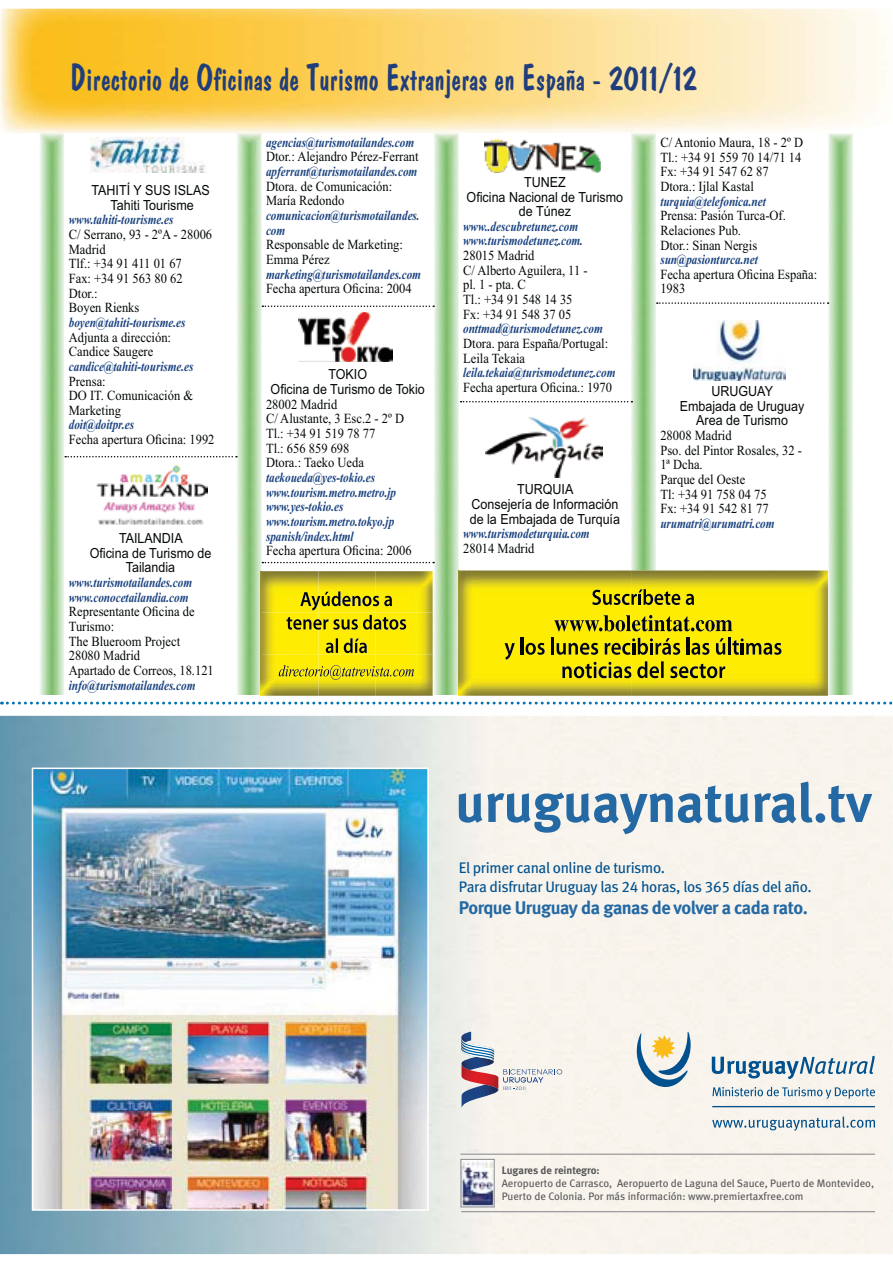
<style>
.page{position:relative;width:893px;height:1263px;background:#fff}
.page>*{position:absolute;margin:0;border:0;box-sizing:border-box;transform-origin:0 0}
.t1{font:54.6px "Meta Bold LF";color:#2469a3}
.t2{font:32.25px "Dom Casual BT";color:#203e7c;scale:.89 1}
.t3{font:18.3px "Meta Bold LF";letter-spacing:-.025em;color:#2469a3}
.t4{font:15.3px/18.3px "Meta Book LF";letter-spacing:-.025em;color:#00518e}
.t5{font:13.95px/14.7px "Times New Roman";color:#040809;scale:.9 1}
.t6{font:italic 700 13.95px/14.7px "Times New Roman";color:#1b4380;scale:.8 1}
.t7{font:13.95px/14.7px "Arial";color:#040809;text-align:center;scale:.9 1}
.t8{font:10.8px/13px "Meta Book LF";color:#585759}
.t9{font:10.8px "Meta Bold LF";color:#585759}
.s1{font-size:38.1px}
</style>
<div class="page">
<img style="left:0;top:9px;width:888px;height:124px">
<img style="left:237px;top:134px;width:25px;height:561px">
<svg style="left:237px;top:133px;width:25px;height:1px"></svg>
<img style="left:434px;top:134px;width:25px;height:562px">
<svg style="left:434px;top:133px;width:25px;height:1px"></svg>
<img style="left:40px;top:134px;width:24px;height:561px">
<svg style="left:40px;top:133px;width:24px;height:1px"></svg>
<img style="left:828px;top:134px;width:25px;height:561px">
<svg style="left:829px;top:133px;width:24px;height:1px"></svg>
<img style="left:631px;top:134px;width:25px;height:437px">
<svg style="left:631px;top:133px;width:25px;height:1px"></svg>
<div style="left:493px;top:716px;width:400px;height:538px;background:#f9f4ed"></div>
<img style="left:0;top:716px;width:493px;height:538px">
<img style="left:31px;top:767px;width:399px;height:445px">
<img style="left:463px;top:1161px;width:29px;height:44px">
<div style="left:461px;top:1159px;width:33px;height:48px;border:1px solid #868789"></div>
<hr style="left:461px;top:1154px;width:414px;height:1px;background:#868789">
<hr style="left:461px;top:1211px;width:414px;height:1px;background:#868789">
<svg style="left:636px;top:1031px;width:56px;height:61px;background:#bec8c3"></svg>
<svg style="left:712px;top:1056px;width:162px;height:23px;background:#aec3d0"></svg>
<svg style="left:712px;top:1087px;width:163px;height:12px;background:#becdd6"></svg>
<hr style="left:712px;top:1106px;width:163px;height:1px;background:#00518e">
<svg style="left:712px;top:1116px;width:163px;height:15px;background:#c3d1d8"></svg>
<svg style="left:461px;top:1032px;width:101px;height:77px;background:#d6cfd3"></svg>
<img style="left:90px;top:137px;width:116px;height:35px">
<img style="left:299px;top:312px;width:93px;height:50px">
<img style="left:484px;top:139px;width:116px;height:34px">
<img style="left:485px;top:418px;width:117px;height:59px">
<svg style="left:1px;top:702px;width:892px;height:3px"></svg>
<svg style="left:65px;top:456px;width:172px;height:1px"></svg>
<svg style="left:262px;top:306px;width:172px;height:1px"></svg>
<svg style="left:461px;top:401px;width:171px;height:1px"></svg>
<svg style="left:657px;top:302px;width:171px;height:2px"></svg>
<svg style="left:262px;top:562px;width:172px;height:1px"></svg>
<img style="left:693px;top:320px;width:93px;height:61px">
<img style="left:319px;top:654px;width:114px;height:42px">
<img style="left:260px;top:571px;width:2px;height:125px">
<div style="left:283px;top:619px;width:130px;height:46px;background:#feec02"></div>
<img style="left:358px;top:617px;width:5px;height:12px">
<img style="left:282px;top:676px;width:131px;height:3px">
<img style="left:311px;top:596px;width:9px;height:15px">
<img style="left:300px;top:592px;width:11px;height:14px">
<svg style="left:322px;top:592px;width:70px;height:14px"></svg>
<svg style="left:372px;top:617px;width:34px;height:13px"></svg>
<img style="left:363px;top:615px;width:9px;height:15px">
<svg style="left:287px;top:617px;width:71px;height:13px"></svg>
<svg style="left:326px;top:643px;width:7px;height:10px"></svg>
<img style="left:336px;top:638px;width:21px;height:15px">
<svg style="left:346px;top:639px;width:21px;height:14px"></svg>
<img style="left:330px;top:676px;width:11px;height:4px">
<svg style="left:279px;top:665px;width:135px;height:11px"></svg>
<img style="left:459px;top:571px;width:369px;height:125px">
<img style="left:663px;top:591px;width:31px;height:14px">
<img style="left:560px;top:616px;width:106px;height:4px">
<svg style="left:686px;top:594px;width:8px;height:11px"></svg>
<svg style="left:671px;top:594px;width:9px;height:11px"></svg>
<img style="left:664px;top:591px;width:6px;height:14px">
<img style="left:592px;top:590px;width:9px;height:15px">
<svg style="left:603px;top:589px;width:60px;height:16px"></svg>
<svg style="left:673px;top:620px;width:10px;height:11px"></svg>
<svg style="left:632px;top:620px;width:8px;height:11px"></svg>
<svg style="left:614px;top:620px;width:11px;height:11px"></svg>
<img style="left:604px;top:615px;width:10px;height:16px">
<img style="left:554px;top:620px;width:45px;height:11px">
<svg style="left:691px;top:620px;width:24px;height:11px"></svg>
<svg style="left:599px;top:627px;width:3px;height:4px"></svg>
<img style="left:683px;top:616px;width:7px;height:15px">
<img style="left:666px;top:616px;width:6px;height:15px">
<img style="left:641px;top:616px;width:7px;height:15px">
<img style="left:715px;top:620px;width:17px;height:11px">
<img style="left:626px;top:615px;width:5px;height:16px">
<svg style="left:648px;top:615px;width:17px;height:16px"></svg>
<img style="left:504px;top:643px;width:11px;height:17px">
<svg style="left:763px;top:643px;width:18px;height:12px"></svg>
<img style="left:732px;top:640px;width:7px;height:15px">
<img style="left:746px;top:643px;width:15px;height:12px">
<svg style="left:687px;top:638px;width:22px;height:17px"></svg>
<svg style="left:556px;top:643px;width:42px;height:12px"></svg>
<img style="left:551px;top:638px;width:3px;height:17px">
<svg style="left:521px;top:638px;width:24px;height:17px"></svg>
<svg style="left:716px;top:638px;width:14px;height:17px"></svg>
<svg style="left:741px;top:638px;width:2px;height:17px"></svg>
<svg style="left:605px;top:638px;width:75px;height:17px"></svg>
<img style="left:562px;top:661px;width:163px;height:17px">
<svg style="left:679px;top:666px;width:9px;height:12px"></svg>
<img style="left:96px;top:464px;width:111px;height:61px">
<h2 class="t2" style="left:70px;top:60px;width:705px"><span class="s1">D</span>irectorio de <span class="s1">O</span>ficinas de <span class="s1">T</span>urismo <span class="s1">E</span>xtranjeras en <span class="s1">E</span>spaña - <span class="s1">2011/12</span></h2>
<p class="t7" style="left:91px;top:184px;width:133px">TAHITÍ Y SUS ISLAS<br>Tahiti Tourisme</p>
<p class="t6" style="left:69px;top:214px;width:132px">www.tahiti-tourisme.es</p>
<p class="t5" style="left:69px;top:228px;width:161px">C/ Serrano, 93 - 2ºA - 28006<br>Madrid<br>Tlf.: +34 91 411 01 67<br>Fax: +34 91 563 80 62<br>Dtor.:<br>Boyen Rienks</p>
<p class="t6" style="left:69px;top:316px;width:147px">boyen@tahiti-tourisme.es</p>
<p class="t5" style="left:69px;top:331px;width:115px">Adjunta a dirección:<br>Candice Saugere</p>
<p class="t6" style="left:69px;top:360px;width:157px">candice@tahiti-tourisme.es</p>
<p class="t5" style="left:69px;top:375px;width:140px">Prensa:<br>DO IT. Comunicación &amp;<br>Marketing</p>
<p class="t6" style="left:69px;top:419px;width:83px">doit@doitpr.es</p>
<p class="t5" style="left:69px;top:433px;width:163px">Fecha apertura Oficina: 1992</p>
<p class="t7" style="left:90px;top:532px;width:137px">TAILANDIA<br>Oficina de Turismo de<br>Tailandia</p>
<p class="t6" style="left:69px;top:576px;width:156px">www.turismotailandes.com www.conocetailandia.com</p>
<p class="t5" style="left:69px;top:606px;width:163px">Representante Oficina de<br>Turismo:<br>The Blueroom Project<br>28080 Madrid<br>Apartado de Correos, 18.121</p>
<p class="t6" style="left:69px;top:679px;width:160px">info@turismotailandes.com</p>
<p class="t6" style="left:266px;top:136px;width:187px">agencias@turismotailandes.com</p>
<p class="t5" style="left:266px;top:151px;width:171px">Dtor.: Alejandro Pérez-Ferrant</p>
<p class="t6" style="left:266px;top:166px;width:190px">apferrant@turismotailandes.com</p>
<p class="t5" style="left:266px;top:180px;width:142px">Dtora. de Comunicación:<br>María Redondo</p>
<p class="t6" style="left:266px;top:209px;width:194px">comunicacion@turismotailandes. com</p>
<p class="t5" style="left:266px;top:239px;width:154px">Responsable de Marketing:<br>Emma Pérez</p>
<p class="t6" style="left:266px;top:268px;width:195px">marketing@turismotailandes.com</p>
<p class="t5" style="left:266px;top:283px;width:163px">Fecha apertura Oficina: 2004</p>
<p class="t7" style="left:271px;top:369px;width:173px">TOKIO<br>Oficina de Turismo de Tokio</p>
<p class="t5" style="left:266px;top:398px;width:155px">28002 Madrid<br>C/ Alustante, 3 Esc.2 - 2º D<br>Tl.: +34 91 519 78 77<br>Tl.: 656 859 698<br>Dtora.: Taeko Ueda</p>
<p class="t6" style="left:266px;top:471px;width:164px">taekoueda@yes-tokio.es www.tourism.metro.metro.jp www.yes-tokio.es www.tourism.metro.tokyo.jp spanish/index.html</p>
<p class="t5" style="left:266px;top:545px;width:163px">Fecha apertura Oficina: 2006</p>
<p class="t7" style="left:467px;top:176px;width:175px">TUNEZ<br>Oficina Nacional de Turismo de Túnez</p>
<p class="t6" style="left:463px;top:220px;width:151px">www..descubretunez.com www.turismodetunez.com.</p>
<p class="t5" style="left:463px;top:249px;width:140px">28015 Madrid<br>C/ Alberto Aguilera, 11 - pl. 1 - pta. C<br>Tl.: +34 91 548 14 35<br>Fx: +34 91 548 37 05</p>
<p class="t6" style="left:463px;top:323px;width:176px">onttmad@turismodetunez.com</p>
<p class="t5" style="left:463px;top:337px;width:163px">Dtora. para España/Portugal:<br>Leila Tekaia</p>
<p class="t6" style="left:463px;top:367px;width:192px">leila.tekaia@turismodetunez.com</p>
<p class="t5" style="left:463px;top:381px;width:167px">Fecha apertura Oficina.: 1970</p>
<p class="t7" style="left:470px;top:484px;width:169px">TURQUIA<br>Consejería de Información de la Embajada de Turquía</p>
<p class="t6" style="left:463px;top:528px;width:159px">www.turismodeturquia.com</p>
<p class="t5" style="left:463px;top:542px;width:81px">28014 Madrid</p>
<p class="t5" style="left:660px;top:136px;width:160px">C/ Antonio Maura, 18 - 2º D<br>Tl.: +34 91 559 70 14/71 14<br>Fx: +34 91 547 62 87<br>Dtora.: Ijlal Kastal</p>
<p class="t6" style="left:660px;top:195px;width:133px">turquia@telefonica.net</p>
<p class="t5" style="left:660px;top:210px;width:141px">Prensa: Pasión Turca-Of.<br>Relaciones Pub.<br>Dtor.: Sinan Nergis</p>
<p class="t6" style="left:660px;top:254px;width:123px">sun@pasionturca.net</p>
<p class="t5" style="left:660px;top:268px;width:176px">Fecha apertura Oficina España:<br>1983</p>
<p class="t7" style="left:680px;top:385px;width:140px">URUGUAY<br>Embajada de Uruguay<br>Area de Turismo</p>
<p class="t5" style="left:660px;top:429px;width:159px">28008 Madrid<br>Pso. del Pintor Rosales, 32 -<br>1ª Dcha.<br>Parque del Oeste<br>Tl: +34 91 758 04 75<br>Fx: +34 91 542 81 77</p>
<p class="t6" style="left:660px;top:517px;width:144px">urumatri@urumatri.com</p>
<h1 class="t1" style="left:455px;top:783px;width:418px">uruguaynatural.tv</h1>
<p class="t4" style="left:459px;top:860px;width:355px">El primer canal online de turismo.<br>Para disfrutar Uruguay las 24 horas, los 365 días del año.</p>
<h3 class="t3" style="left:459px;top:901px;width:350px">Porque Uruguay da ganas de volver a cada rato.</h3>
<p class="t9" style="left:502px;top:1166px;width:100px">Lugares de reintegro:</p>
<p class="t8" style="left:502px;top:1177px;width:374px">Aeropuerto de Carrasco, Aeropuerto de Laguna del Sauce, Puerto de Montevideo,<br>Puerto de Colonia. Por más información: www.premiertaxfree.com</p>
</div>
